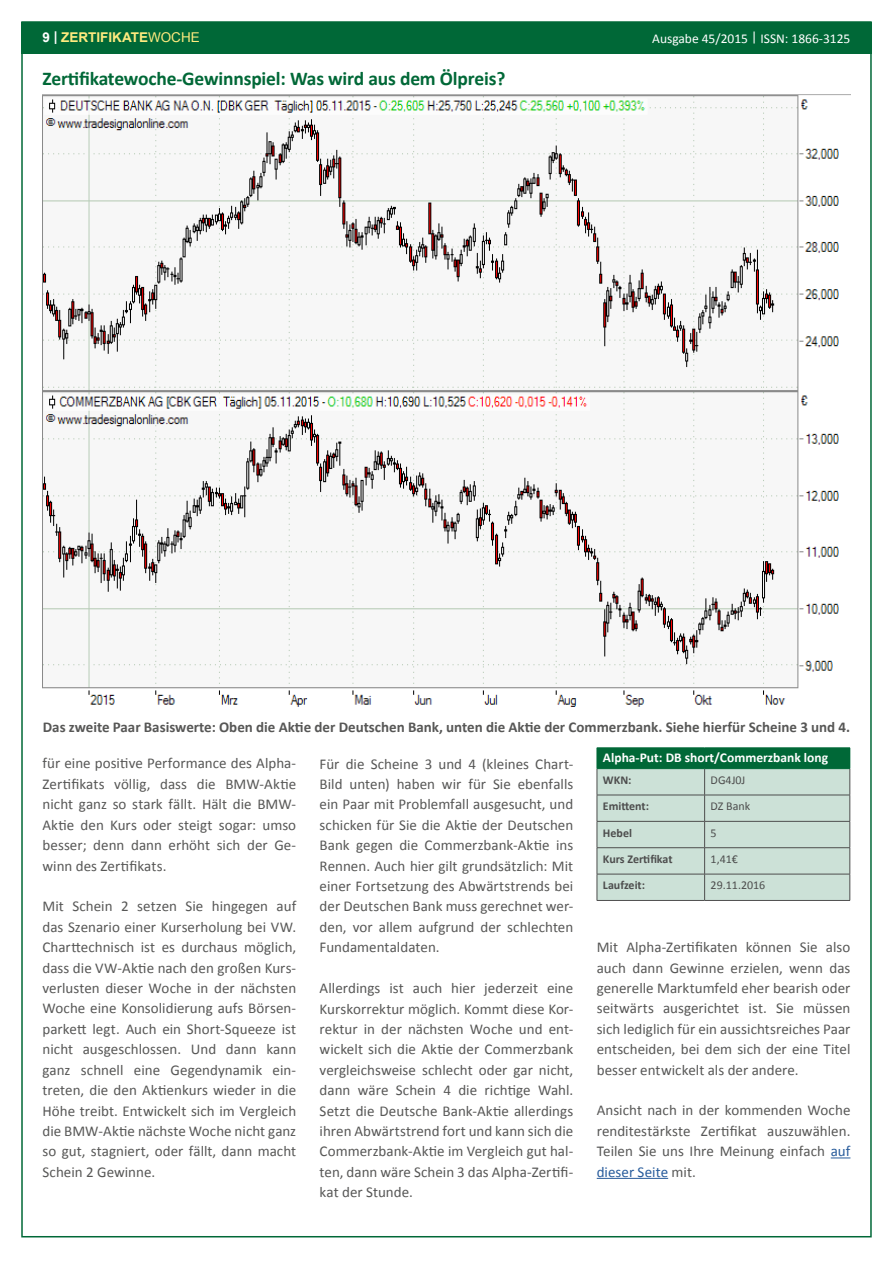
<style>
.page{position:relative;width:893px;height:1263px;background:#fff}
.page>*{position:absolute;margin:0;border:0;box-sizing:border-box;transform-origin:0 0}
.t1{font:700 19.5px "Calibri";letter-spacing:-.01em;color:#006837}
.t2{font:15px/20.4px "Calibri";color:#575756;text-align:justify}
.t3{font:700 15px "Calibri";color:#575756}
.t4{font:700 13.5px "Calibri";color:#fff}
.t5{font:13.5px "Calibri";color:#fff}
.t6{font:700 13.5px "Arial";color:#ffeb7f}
.t7{font:700 12px "Calibri";color:#4d4d4d}
.t8{font:12px "Calibri";color:#4d4d4d}
.t9{font:12px "Calibri";color:#4d4e4e}
.s1{color:#fff}
.s2{font-weight:400}
.s3{color:#275b9b}
</style>
<div class="page">
<div style="left:21px;top:22px;width:851px;height:32px;background:#006837"></div>
<svg style="left:831px;top:1157px;width:19px;height:1px"></svg>
<hr style="left:597px;top:1178px;width:71px;height:1px;background:#275b9b">
<img style="left:43px;top:95px;width:807px;height:612px">
<hr style="left:597px;top:747px;width:108px;height:1px;background:#006837">
<hr style="left:705px;top:747px;width:145px;height:1px;background:#006837">
<svg style="left:597px;top:748px;width:254px;height:152px;background:#acccbd"></svg>
<hr style="left:597px;top:821px;width:108px;height:1px;background:#4d4d4d">
<hr style="left:705px;top:821px;width:145px;height:1px;background:#4d4d4d">
<hr style="left:597px;top:847px;width:108px;height:1px;background:#4d4d4d">
<hr style="left:705px;top:847px;width:145px;height:1px;background:#4d4d4d">
<hr style="left:597px;top:874px;width:108px;height:1px;background:#4d4d4d">
<hr style="left:705px;top:874px;width:145px;height:1px;background:#4d4d4d">
<hr style="left:597px;top:900px;width:108px;height:1px;background:#4d4d4d">
<hr style="left:705px;top:900px;width:145px;height:1px;background:#4d4d4d">
<p class="t6" style="left:43px;top:29px;width:159px"><span class="s1">9 |</span> ZERTIFIKATE<span class="s2">WOCHE</span></p>
<p class="t5" style="left:652px;top:30px;width:200px">Ausgabe 45/2015 | ISSN: 1866-3125</p>
<h1 class="t1" style="left:43px;top:66px;width:464px">Zertifikatewoche-Gewinnspiel: Was wird aus dem Ölpreis?</h1>
<p class="t3" style="left:43px;top:717px;width:809px">Das zweite Paar Basiswerte: Oben die Aktie der Deutschen Bank, unten die Aktie der Commerzbank. Siehe hierfür Scheine 3 und 4.</p>
<p class="t2" style="left:43px;top:753px;width:255px">für eine positive Performance des Alpha-Zertifikats völlig, dass die BMW-Aktie nicht ganz so stark fällt. Hält die BMW-Aktie den Kurs oder steigt sogar: umso besser; denn dann erhöht sich der Ge&shy;winn des Zertifikats.</p>
<p class="t2" style="left:43px;top:896px;width:255px">Mit Schein 2 setzen Sie hingegen auf das Szenario einer Kurserholung bei VW.<br>Charttechnisch ist es durchaus möglich, dass die VW-Aktie nach den großen Kurs&shy;verlusten dieser Woche in der nächsten Woche eine Konsolidierung aufs Börsen&shy;parkett legt. Auch ein Short-Squeeze ist nicht ausgeschlossen. Und dann kann ganz schnell eine Gegendynamik ein&shy;treten, die den Aktienkurs wieder in die Höhe treibt. Entwickelt sich im Vergleich die BMW-Aktie nächste Woche nicht ganz so gut, stagniert, oder fällt, dann macht Schein 2 Gewinne.</p>
<p class="t2" style="left:320px;top:753px;width:255px">Für die Scheine 3 und 4 (kleines Chart-Bild unten) haben wir für Sie ebenfalls ein Paar mit Problemfall ausgesucht, und schicken für Sie die Aktie der Deutschen Bank gegen die Commerzbank-Aktie ins Rennen. Auch hier gilt grundsätzlich: Mit einer Fortsetzung des Abwärtstrends bei der Deutschen Bank muss gerechnet wer&shy;den, vor allem aufgrund der schlechten Fundamentaldaten.</p>
<p class="t2" style="left:320px;top:978px;width:255px">Allerdings ist auch hier jederzeit eine Kurskorrektur möglich. Kommt diese Kor&shy;rektur in der nächsten Woche und ent&shy;wickelt sich die Aktie der Commerzbank vergleichsweise schlecht oder gar nicht, dann wäre Schein 4 die richtige Wahl.<br>Setzt die Deutsche Bank-Aktie allerdings ihren Abwärtstrend fort und kann sich die Commerzbank-Aktie im Vergleich gut hal&shy;ten, dann wäre Schein 3 das Alpha-Zertifi&shy;kat der Stunde.</p>
<p class="t4" style="left:603px;top:749px;width:227px">Alpha-Put: DB short/Commerzbank long</p>
<p class="t7" style="left:603px;top:772px;width:30px">WKN:</p>
<p class="t8" style="left:711px;top:772px;width:36px">DG4J0J</p>
<p class="t7" style="left:603px;top:799px;width:48px">Emittent:</p>
<p class="t8" style="left:711px;top:799px;width:41px">DZ Bank</p>
<p class="t7" style="left:603px;top:825px;width:31px">Hebel</p>
<p class="t9" style="left:711px;top:825px;width:8px">5</p>
<p class="t7" style="left:603px;top:851px;width:71px">Kurs Zertifikat</p>
<p class="t9" style="left:711px;top:851px;width:29px">1,41€</p>
<p class="t7" style="left:603px;top:878px;width:44px">Laufzeit:</p>
<p class="t8" style="left:711px;top:878px;width:56px">29.11.2016</p>
<p class="t2" style="left:597px;top:937px;width:255px">Mit Alpha-Zertifikaten können Sie also auch dann Gewinne erzielen, wenn das generelle Marktumfeld eher bearish oder seitwärts ausgerichtet ist. Sie müssen sich lediglich für ein aussichtsreiches Paar entscheiden, bei dem sich der eine Titel besser entwickelt als der andere.</p>
<p class="t2" style="left:597px;top:1100px;width:255px">Ansicht nach in der kommenden Woche renditestärkste Zertifikat auszuwählen.<br>Teilen Sie uns Ihre Meinung einfach <span class="s3">auf dieser Seite</span> mit.</p>
</div>
